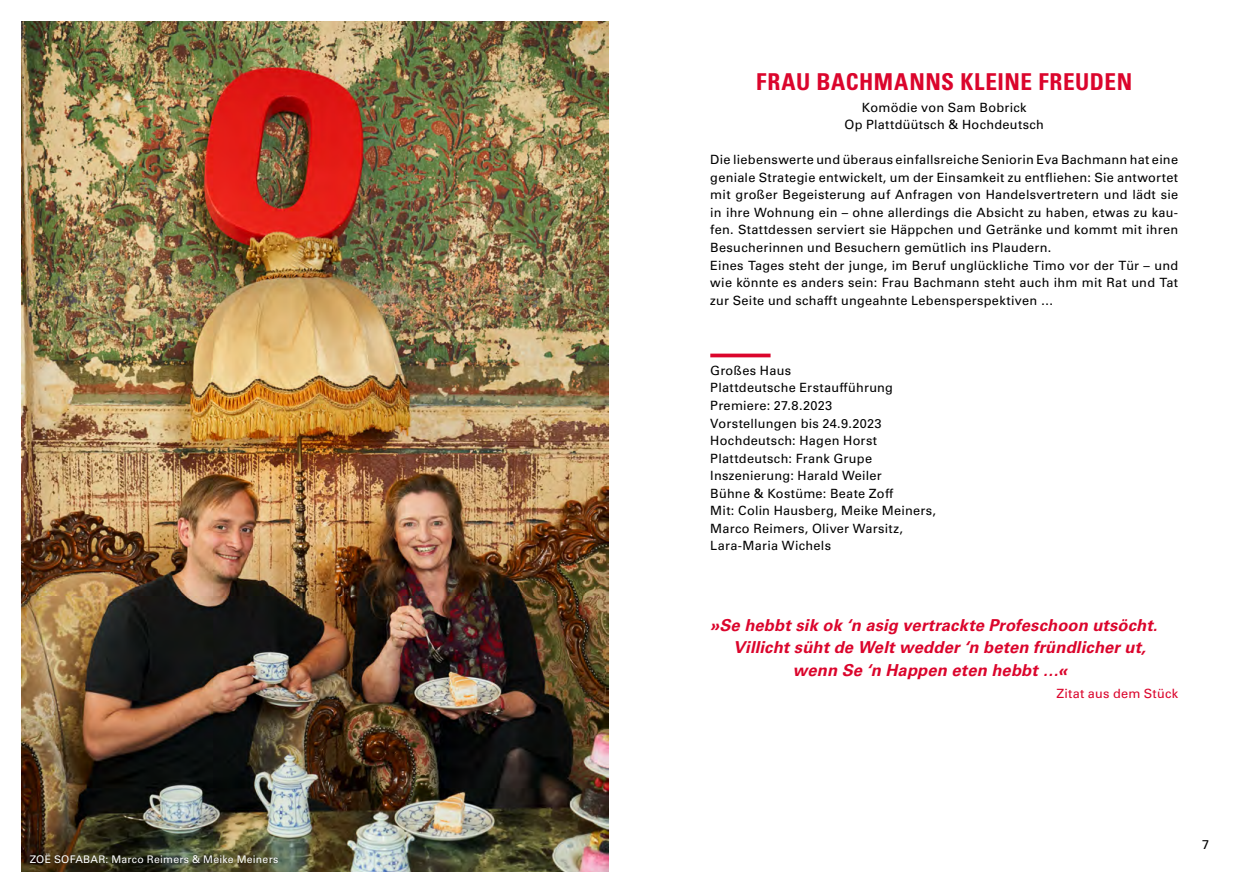
<style>
.page{position:relative;width:1259px;height:893px;background:#fff}
.page>*{position:absolute;margin:0;border:0;box-sizing:border-box;transform-origin:0 0}
.t1{font:700 condensed 23.25px "Univers LT Pro";letter-spacing:.025em;color:#db052c}
.t2{font:italic 700 16.5px "Univers LT Pro 65";letter-spacing:.01em;color:#db052c}
.t3{font:12.75px/17.5px "Univers LT Pro 55 Roman";letter-spacing:.02em;color:#000}
.t4{font:12.75px "Univers LT Pro 55 Roman";letter-spacing:.015em;color:#db052c}
.t5{font:10.5px "Univers LT Pro 55 Roman";letter-spacing:.02em;color:#fff}
</style>
<div class="page">
<img style="left:21px;top:21px;width:587px;height:851px">
<hr style="left:710px;top:354px;width:60px;height:3px;background:#db052c">
<div style="left:29px;top:853px;width:250px;height:11px;background:#000;opacity:.25"></div>
<p class="t5" style="left:30px;top:852px;width:250px">ZOË SOFABAR: Marco Reimers &amp; Meike Meiners</p>
<h1 class="t1" style="left:756px;top:67px;width:378px">FRAU BACHMANNS KLEINE FREUDEN</h1>
<p class="t3" style="left:844px;top:98px;width:201px;text-align:center">Komödie von Sam Bobrick<br>Op Plattdüütsch &amp; Hochdeutsch</p>
<p class="t3" style="left:710px;top:150px;width:469px">Die liebenswerte und überaus einfallsreiche Seniorin Eva Bachmann hat eine geniale Strategie entwickelt, um der Einsamkeit zu entfliehen: Sie antwortet mit großer Begeisterung auf Anfragen von Handelsvertretern und lädt sie in ihre Wohnung ein – ohne allerdings die Absicht zu haben, etwas zu kau&shy;fen. Stattdessen serviert sie Häppchen und Getränke und kommt mit ihren Besucherinnen und Besuchern gemütlich ins Plaudern.<br>Eines Tages steht der junge, im Beruf unglückliche Timo vor der Tür – und wie könnte es anders sein: Frau Bachmann steht auch ihm mit Rat und Tat zur Seite und schafft ungeahnte Lebensperspektiven …</p>
<p class="t3" style="left:710px;top:361px;width:227px">Großes Haus<br>Plattdeutsche Erstaufführung<br>Premiere: 27.8.2023<br>Vorstellungen bis 24.9.2023<br>Hochdeutsch: Hagen Horst<br>Plattdeutsch: Frank Grupe<br>Inszenierung: Harald Weiler<br>Bühne &amp; Kostüme: Beate Zoff<br>Mit: Colin Hausberg, Meike Meiners,<br>Marco Reimers, Oliver Warsitz,<br>Lara-Maria Wichels</p>
<p class="t2" style="left:710px;top:613px;width:449px">»Se hebbt sik ok ‘n asig vertrackte Profeschoon utsöcht.</p>
<p class="t2" style="left:733px;top:636px;width:414px">Villicht süht de Welt wedder ‘n beten fründlicher ut,</p>
<p class="t2" style="left:793px;top:658px;width:276px">wenn Se ‘n Happen eten hebbt …«</p>
<p class="t4" style="left:1056px;top:685px;width:123px">Zitat aus dem Stück</p>
<p class="t3" style="left:1202px;top:835px;width:9px">7</p>
</div>
